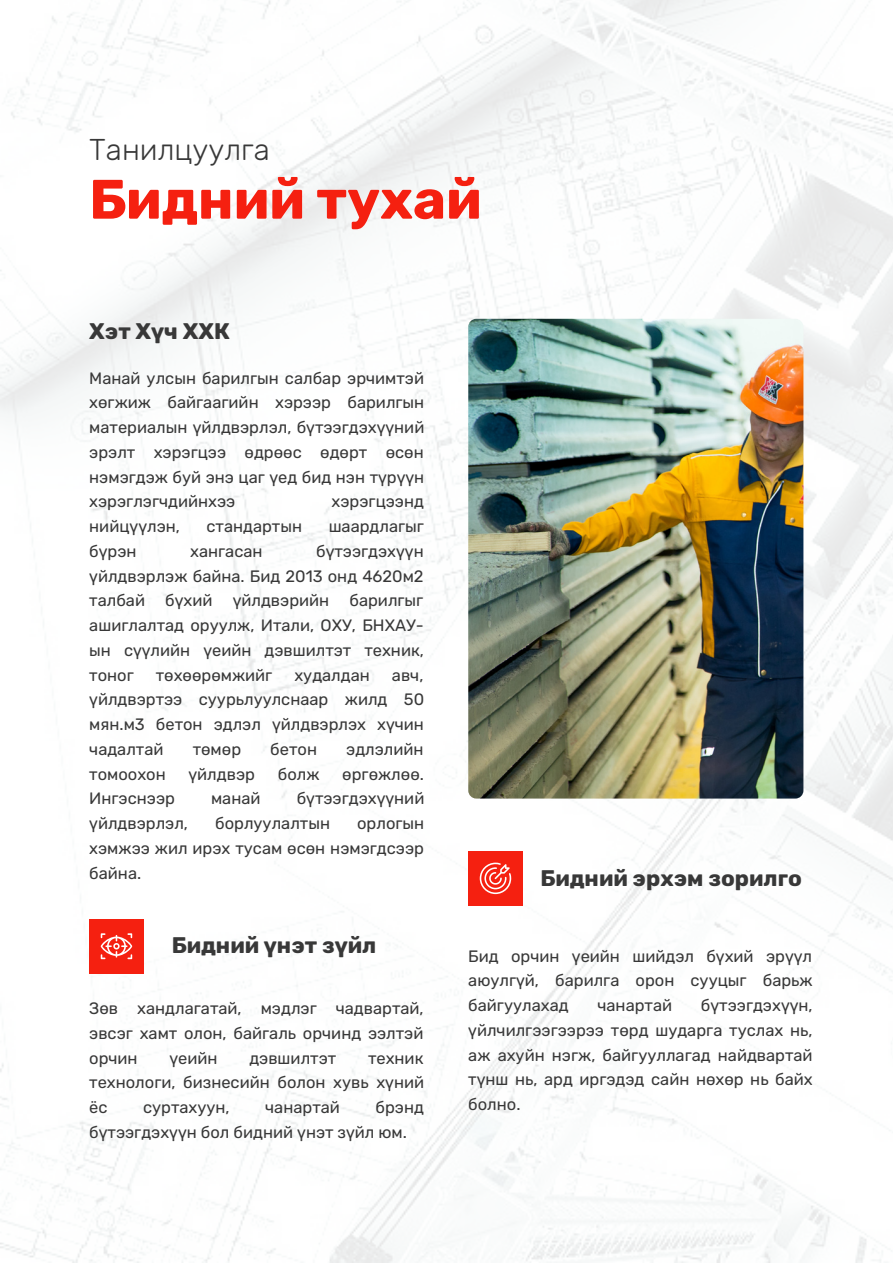
<style>
.page{position:relative;width:893px;height:1264px;background:#fff}
.page>*{position:absolute;margin:0;border:0;box-sizing:border-box;transform-origin:0 0}
.t1{font:700 55.5px "Rubik";color:#f52010}
.t2{font:300 30px "Rubik";color:#383838}
.t3{font:700 22.5px "Rubik";color:#383838}
.t4{font:16.5px/24.8px "Rubik";color:#383838;text-align:justify}
</style>
<div class="page">
<img style="left:0;top:0;width:892px;height:1262px">
<div style="left:468px;top:851px;width:55px;height:54px;background:#f52010"></div>
<svg style="left:479px;top:862px;width:32px;height:32px"></svg>
<img style="left:468px;top:319px;width:335px;height:479px;border-radius:8px">
<div style="left:89px;top:918px;width:55px;height:55px;background:#f52010"></div>
<svg style="left:101px;top:933px;width:31px;height:26px"></svg>
<p class="t2" style="left:89px;top:132px;width:182px">Танилцуулга</p>
<p class="t1" style="left:89px;top:167px;width:394px">Бидний тухай</p>
<p class="t3" style="left:89px;top:318px;width:142px">Хэт Хүч ХХК</p>
<p class="t4" style="left:89px;top:365px;width:336px">Манай улсын барилгын салбар эрчимтэй хөгжиж байгаагийн хэрээр барилгын материалын үйлдвэрлэл, бүтээгдэхүүний эрэлт хэрэгцээ өдрөөс өдөрт өсөн нэмэгдэж буй энэ цаг үед бид нэн түрүүн хэрэглэгчдийнхээ</p>
<p class="t4" style="left:331px;top:489px;width:94px">хэрэгцээнд</p>
<p class="t4" style="left:89px;top:514px;width:92px">нийцүүлэн,</p>
<p class="t4" style="left:206px;top:514px;width:97px">стандартын</p>
<p class="t4" style="left:328px;top:514px;width:97px">шаардлагыг</p>
<p class="t4" style="left:89px;top:539px;width:49px">бүрэн</p>
<p class="t4" style="left:190px;top:539px;width:74px">хангасан</p>
<p class="t4" style="left:89px;top:539px;width:336px;text-indent:227px">бүтээгдэхүүн үйлдвэрлэж байна. Бид 2013 онд 4620м2 талбай бүхий үйлдвэрийн барилгыг ашиглалтад оруулж, Итали, ОХУ, БНХАУ&shy;ын сүүлийн үеийн дэвшилтэт техник, тоног</p>
<p class="t4" style="left:156px;top:662px;width:118px">төхөөрөмжийг</p>
<p class="t4" style="left:294px;top:662px;width:77px">худалдан</p>
<p class="t4" style="left:89px;top:662px;width:336px;text-indent:302px">авч, үйлдвэртээ суурьлуулснаар жилд 50 мян.м3 бетон эдлэл үйлдвэрлэх хүчин чадалтай</p>
<p class="t4" style="left:193px;top:736px;width:50px">төмөр</p>
<p class="t4" style="left:270px;top:736px;width:48px">бетон</p>
<p class="t4" style="left:346px;top:736px;width:79px">эдлэлийн</p>
<p class="t4" style="left:89px;top:761px;width:78px">томоохон</p>
<p class="t4" style="left:188px;top:761px;width:68px">үйлдвэр</p>
<p class="t4" style="left:278px;top:761px;width:43px">болж</p>
<p class="t4" style="left:342px;top:761px;width:83px">өргөжлөө.</p>
<p class="t4" style="left:89px;top:786px;width:87px">Ингэснээр</p>
<p class="t4" style="left:211px;top:786px;width:51px">манай</p>
<p class="t4" style="left:297px;top:786px;width:129px">бүтээгдэхүүний</p>
<p class="t4" style="left:89px;top:811px;width:100px">үйлдвэрлэл,</p>
<p class="t4" style="left:215px;top:811px;width:116px">борлуулалтын</p>
<p class="t4" style="left:89px;top:811px;width:336px;text-indent:268px">орлогын хэмжээ жил ирэх тусам өсөн нэмэгдсээр байна.</p>
<p class="t3" style="left:172px;top:932px;width:206px">Бидний үнэт зүйл</p>
<p class="t4" style="left:89px;top:996px;width:336px">Зөв хандлагатай, мэдлэг чадвартай, эвсэг хамт олон, байгаль орчинд ээлтэй орчин</p>
<p class="t4" style="left:169px;top:1045px;width:50px">үеийн</p>
<p class="t4" style="left:249px;top:1045px;width:88px">дэвшилтэт</p>
<p class="t4" style="left:89px;top:1045px;width:336px;text-indent:279px">техник технологи, бизнесийн болон хувь хүний ёс</p>
<p class="t4" style="left:89px;top:1094px;width:336px;text-indent:286px">брэнд бүтээгдэхүүн бол бидний үнэт зүйл юм.</p>
<p class="t4" style="left:143px;top:1094px;width:88px">суртахуун,</p>
<p class="t4" style="left:265px;top:1094px;width:76px">чанартай</p>
<p class="t3" style="left:540px;top:864px;width:263px">Бидний эрхэм зорилго</p>
<p class="t4" style="left:468px;top:943px;width:346px">Бид орчин үеийн шийдэл бүхий эрүүл аюулгүй, барилга орон сууцыг барьж байгуулахад</p>
<p class="t4" style="left:468px;top:993px;width:346px;text-indent:233px">бүтээгдэхүүн, үйлчилгээгээрээ төрд шударга туслах нь, аж ахуйн нэгж, байгууллагад найдвартай түнш нь, ард иргэдэд сайн нөхөр нь байх болно.</p>
<p class="t4" style="left:597px;top:993px;width:76px">чанартай</p>
</div>
